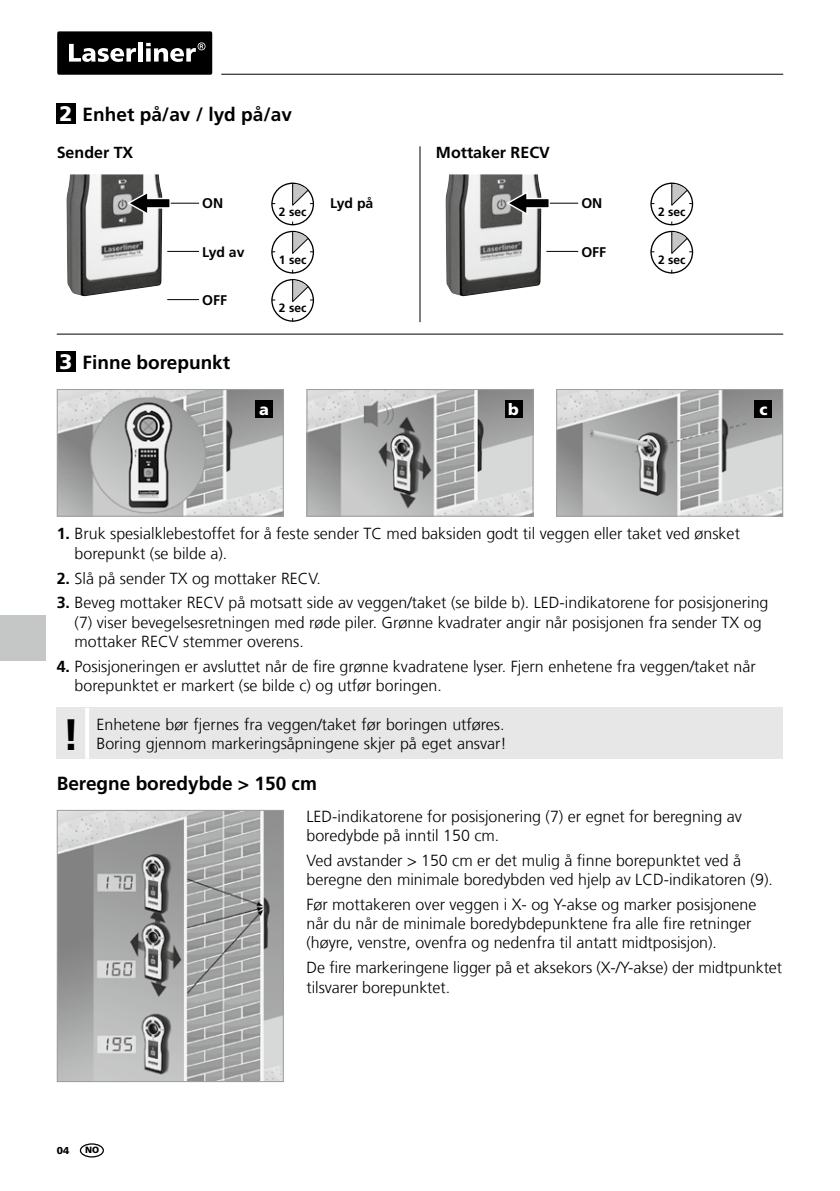
<style>
.page{position:relative;width:840px;height:1191px;background:#fff}
.page>*{position:absolute;margin:0;border:0;box-sizing:border-box;transform-origin:0 0}
.t1{font:700 44px "Frutiger LT Com";color:#000}
.t2{font:900 21px "Frutiger LT Com";color:#fff}
.t3{font:700 19px "Frutiger LT Com";color:#000}
.t4{font:300 16px/19.2px "Frutiger LT Com";color:#000}
.t5{font:700 16px "Frutiger LT Com";color:#000}
.t6{font:900 16px "Frutiger LT Com";color:#fff}
.t7{font:700 14px "Frutiger LT Com";color:#000}
.t8{font:700 12px "Frutiger LT Com";color:#000}
.t9{font:900 10px "Frutiger LT Com";color:#000}
.t10{font:900 9px "Frutiger LT Com";color:#000}
.s1{font-weight:700}
</style>
<div class="page">
<hr style="left:221px;top:74px;width:561px;height:1px;background:#000">
<div style="left:57px;top:31px;width:155px;height:44px;background:#000;border-radius:2px"></div>
<svg style="left:69px;top:44px;width:67px;height:18px"></svg>
<div style="left:138px;top:43px;width:5px;height:19px;background:#fff"></div>
<svg style="left:146px;top:42px;width:59px;height:20px"></svg>
<div style="left:57px;top:103px;width:19px;height:21px;background:#000"></div>
<img style="left:445px;top:174px;width:96px;height:122px">
<img style="left:66px;top:174px;width:96px;height:122px">
<div style="left:271px;top:183px;width:43px;height:42px;border:1px solid #000;border-radius:50%"></div>
<svg style="left:291px;top:183px;width:22px;height:23px"></svg>
<div style="left:271px;top:231px;width:43px;height:42px;border:1px solid #000;border-radius:50%"></div>
<svg style="left:291px;top:231px;width:22px;height:23px"></svg>
<div style="left:271px;top:279px;width:43px;height:43px;border:1px solid #000;border-radius:50%"></div>
<svg style="left:291px;top:279px;width:22px;height:23px"></svg>
<hr style="left:167px;top:203px;width:32px;height:1px;background:#000">
<hr style="left:167px;top:251px;width:32px;height:1px;background:#000">
<hr style="left:167px;top:299px;width:32px;height:1px;background:#000">
<svg style="left:126px;top:190px;width:45px;height:26px"></svg>
<div style="left:650px;top:183px;width:42px;height:42px;border:1px solid #000;border-radius:50%"></div>
<svg style="left:670px;top:183px;width:22px;height:23px"></svg>
<div style="left:650px;top:231px;width:42px;height:42px;border:1px solid #000;border-radius:50%"></div>
<svg style="left:670px;top:231px;width:22px;height:23px"></svg>
<hr style="left:546px;top:203px;width:32px;height:1px;background:#000">
<hr style="left:546px;top:251px;width:32px;height:1px;background:#000">
<svg style="left:504px;top:190px;width:46px;height:26px"></svg>
<hr style="left:57px;top:333px;width:725px;height:1px;background:#000">
<hr style="left:419px;top:146px;width:1px;height:176px;background:#000">
<div style="left:57px;top:351px;width:19px;height:21px;background:#000"></div>
<img style="left:59px;top:391px;width:222px;height:123px">
<div style="left:57px;top:389px;width:226px;height:127px;border:1px solid #9c9d9d"></div>
<img style="left:308px;top:391px;width:223px;height:123px">
<div style="left:306px;top:389px;width:227px;height:127px;border:1px solid #9c9d9d"></div>
<img style="left:558px;top:391px;width:222px;height:123px">
<div style="left:556px;top:389px;width:226px;height:127px;border:1px solid #9c9d9d"></div>
<div style="left:255px;top:400px;width:17px;height:17px;background:#000"></div>
<div style="left:505px;top:400px;width:17px;height:17px;background:#000"></div>
<div style="left:754px;top:400px;width:17px;height:17px;background:#000"></div>
<img style="left:59px;top:812px;width:222px;height:268px">
<div style="left:57px;top:810px;width:226px;height:272px;border:1px solid #9c9d9d"></div>
<div style="left:57px;top:708px;width:725px;height:51px;background:#e7e7e7"></div>
<hr style="left:85px;top:708px;width:4px;height:51px;background:#fff">
<div style="left:80px;top:1143px;width:24px;height:14px;border:1px solid #000;border-radius:50%"></div>
<div style="left:0;top:615px;width:45px;height:45px;background:#c5c6c6"></div>
<h2 class="t2" style="left:59px;top:101px;width:14px">2</h2>
<p class="t3" style="left:83px;top:103px;width:211px">Enhet på/av / lyd på/av</p>
<p class="t5" style="left:57px;top:143px;width:78px">Sender TX</p>
<p class="t7" style="left:202px;top:195px;width:22px">ON</p>
<p class="t7" style="left:202px;top:243px;width:44px">Lyd av</p>
<p class="t7" style="left:202px;top:292px;width:26px">OFF</p>
<h2 class="t2" style="left:59px;top:349px;width:14px">3</h2>
<p class="t3" style="left:83px;top:351px;width:149px">Finne borepunkt</p>
<p class="t8" style="left:279px;top:204px;width:29px">2 sec</p>
<p class="t8" style="left:279px;top:253px;width:29px">1 sec</p>
<p class="t8" style="left:279px;top:301px;width:29px">2 sec</p>
<p class="t5" style="left:435px;top:143px;width:115px">Mottaker RECV</p>
<p class="t7" style="left:330px;top:195px;width:45px">Lyd på</p>
<p class="t7" style="left:581px;top:195px;width:23px">ON</p>
<p class="t7" style="left:581px;top:243px;width:26px">OFF</p>
<p class="t8" style="left:657px;top:204px;width:29px">2 sec</p>
<p class="t8" style="left:657px;top:253px;width:29px">2 sec</p>
<p class="t6" style="left:259px;top:399px;width:11px">a</p>
<p class="t6" style="left:508px;top:399px;width:12px">b</p>
<p class="t6" style="left:759px;top:399px;width:9px">c</p>
<p class="t4" style="left:74px;top:524px;width:666px;text-indent:-18px"><span class="s1">1.</span> Bruk spesialklebestoffet for å feste sender TC med baksiden godt til veggen eller taket ved ønsket borepunkt (se bilde a).</p>
<p class="t4" style="left:57px;top:568px;width:265px"><span class="s1">2.</span> Slå på sender TX og mottaker RECV.</p>
<p class="t4" style="left:74px;top:593px;width:695px;text-indent:-18px"><span class="s1">3.</span> Beveg mottaker RECV på motsatt side av veggen/taket (se bilde b). LED-indikatorene for posisjonering (7) viser bevegelsesretningen med røde piler. Grønne kvadrater angir når posisjonen fra sender TX og mottaker RECV stemmer overens.</p>
<p class="t4" style="left:74px;top:656px;width:682px;text-indent:-18px"><span class="s1">4.</span> Posisjoneringen er avsluttet når de fire grønne kvadratene lyser. Fjern enhetene fra veggen/taket når borepunktet er markert (se bilde c) og utfør boringen.</p>
<p class="t4" style="left:96px;top:714px;width:409px">Enhetene bør fjernes fra veggen/taket før boringen utføres.</p>
<h1 class="t1" style="left:62px;top:708px;width:19px">!</h1>
<p class="t4" style="left:96px;top:734px;width:411px">Boring gjennom markeringsåpningene skjer på eget ansvar!</p>
<p class="t3" style="left:57px;top:772px;width:261px">Beregne boredybde &gt; 150 cm</p>
<p class="t4" style="left:306px;top:807px;width:437px">LED-indikatorene for posisjonering (7) er egnet for beregning av boredybde på inntil 150 cm.</p>
<p class="t4" style="left:306px;top:851px;width:467px">Ved avstander &gt; 150 cm er det mulig å finne borepunktet ved å beregne den minimale boredybden ved hjelp av LCD-indikatoren (9).</p>
<p class="t4" style="left:306px;top:895px;width:451px">Før mottakeren over veggen i X- og Y-akse og marker posisjonene når du når de minimale boredybdepunktene fra alle fire retninger (høyre, venstre, ovenfra og nedenfra til antatt midtposisjon).</p>
<p class="t4" style="left:306px;top:958px;width:477px">De fire markeringene ligger på et aksekors (X-/Y-akse) der midtpunktet tilsvarer borepunktet.</p>
<p class="t9" style="left:57px;top:1144px;width:14px">04</p>
<p class="t10" style="left:85px;top:1144px;width:16px">NO</p>
</div>
